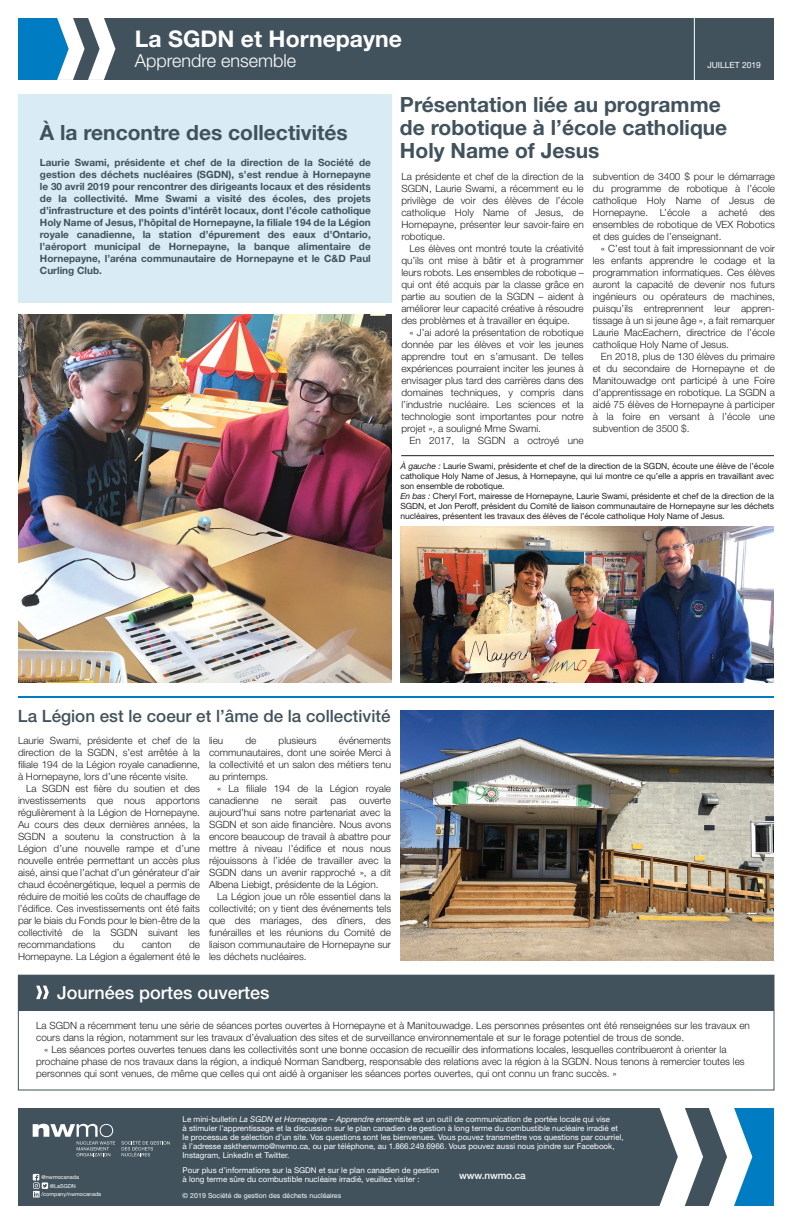
<style>
.page{position:relative;width:792px;height:1224px;background:#fff}
.page>*{position:absolute;margin:0;border:0;box-sizing:border-box;transform-origin:0 0}
.t1{font:700 23px "Helvetica Neue LT Std";color:#fff}
.t2{font:700 21px/23px "Helvetica Neue LT Std";color:#41525c}
.t3{font:500 18px "Helvetica Neue LT Std";color:#fff}
.t4{font:300 18px "Helvetica Neue LT Std";color:#fff}
.t5{font:500 17px "Helvetica Neue LT Std";color:#41525c}
.t6{font:300 10px/12px "Helvetica Neue LT Std";color:#231f20;text-align:justify}
.t7{font:700 10px/12px "Helvetica Neue LT Std";color:#41525c;text-align:justify}
.t8{font:500 10px "Helvetica Neue LT Std";letter-spacing:-.01em;color:#fff}
.t9{font:8.5px/10px "Helvetica Neue LT Std";letter-spacing:-.01em;color:#231f20}
.t10{font:8.5px "Helvetica Neue LT Std";color:#fff}
.t11{font:8px/9px "Helvetica Neue LT Std";color:#fff}
.t12{font:7px "Helvetica Neue LT Std";color:#fff}
.t13{font:5.5px "Helvetica Neue LT Std";color:#fff}
.s1{font-style:italic}
</style>
<div class="page">
<div style="left:202px;top:1108px;width:572px;height:98px;background:#007cc2"></div>
<div style="left:18px;top:1108px;width:710px;height:98px;background:#41525c"></div>
<svg style="left:659px;top:1108px;width:44px;height:98px"></svg>
<svg style="left:709px;top:1108px;width:43px;height:98px"></svg>
<svg style="left:121px;top:1140px;width:49px;height:16px"></svg>
<svg style="left:33px;top:1124px;width:82px;height:32px"></svg>
<svg style="left:33px;top:1174px;width:15px;height:23px"></svg>
<div style="left:18px;top:18px;width:572px;height:62px;background:#007cc2"></div>
<div style="left:71px;top:18px;width:703px;height:62px;background:#41525c"></div>
<svg style="left:57px;top:18px;width:58px;height:62px"></svg>
<hr style="left:694px;top:12px;width:1px;height:73px;background:#fff">
<img style="left:400px;top:710px;width:374px;height:251px">
<img style="left:401px;top:527px;width:372px;height:155px">
<hr style="left:18px;top:696px;width:756px;height:1px;background:#007cc2">
<div style="left:18px;top:975px;width:756px;height:36px;background:#41525c"></div>
<svg style="left:36px;top:986px;width:13px;height:13px"></svg>
<img style="left:18px;top:314px;width:374px;height:368px">
<div style="left:18px;top:95px;width:373px;height:208px;background:#d9ebf5"></div>
<hr style="left:401px;top:455px;width:373px;height:1px;background:#231f20">
<h1 class="t1" style="left:135px;top:24px;width:269px">La SGDN et Hornepayne</h1>
<h3 class="t4" style="left:135px;top:50px;width:163px">Apprendre ensemble</h3>
<p class="t10" style="left:707px;top:60px;width:55px">JUILLET 2019</p>
<h2 class="t2" style="left:40px;top:121px;width:309px">À la rencontre des collectivités</h2>
<p class="t7" style="left:40px;top:156px;width:332px">Laurie Swami, présidente et chef de la direction de la Société de gestion des déchets nucléaires (SGDN), s’est rendue à Hornepayne le 30 avril 2019 pour rencontrer des dirigeants locaux et des résidents de la collectivité. Mme Swami a visité des écoles, des projets d’infrastructure et des points d’intérêt locaux, dont l’école catholique Holy Name of Jesus, l’hôpital de Hornepayne, la filiale 194 de la Légion royale canadienne, la station d’épurement des eaux d’Ontario, l’aéroport municipal de Hornepayne, la banque alimentaire de Hornepayne, l’aréna communautaire de Hornepayne et le C&amp;D Paul Curling Club.</p>
<h2 class="t2" style="left:400px;top:92px;width:329px">Présentation liée au programme de robotique à l’école catholique<br>Holy Name of Jesus</h2>
<p class="t6" style="left:401px;top:170px;width:184px">La présidente et chef de la direction de la SGDN, Laurie Swami, a récemment eu le privilège de voir des élèves de l’école catholique Holy Name of Jesus, de Hornepayne, présenter leur savoir-faire en robotique.</p>
<p class="t6" style="left:401px;top:242px;width:184px;text-indent:8px">Les élèves ont montré toute la créativité qu’ils ont mise à bâtir et à programmer leurs robots. Les ensembles de robotique – qui ont été acquis par la classe grâce en partie au soutien de la SGDN – aident à améliorer leur capacité créative à résoudre des problèmes et à travailler en équipe.</p>
<p class="t6" style="left:401px;top:326px;width:184px;text-indent:8px">« J’ai adoré la présentation de robotique donnée par les élèves et voir les jeunes apprendre tout en s’amusant. De telles expériences pourraient inciter les jeunes à envisager plus tard des carrières dans des domaines techniques, y compris dans l’industrie nucléaire. Les sciences et la technologie sont importantes pour notre projet », a souligné Mme Swami.</p>
<p class="t6" style="left:410px;top:434px;width:176px">En 2017, la SGDN a octroyé une</p>
<p class="t6" style="left:593px;top:170px;width:184px">subvention de 3400 $ pour le démarrage du programme de robotique à l’école catholique Holy Name of Jesus de Hornepayne. L’école a acheté des ensembles de robotique de VEX Robotics et des guides de l’enseignant.</p>
<p class="t6" style="left:593px;top:242px;width:184px;text-indent:8px">« C’est tout à fait impressionnant de voir les enfants apprendre le codage et la programmation informatiques. Ces élèves auront la capacité de devenir nos futurs ingénieurs ou opérateurs de machines, puisqu’ils entreprennent leur appren&shy;tissage à un si jeune âge », a fait remarquer Laurie MacEachern, directrice de l’école catholique Holy Name of Jesus.</p>
<p class="t6" style="left:593px;top:350px;width:184px;text-indent:8px">En 2018, plus de 130 élèves du primaire et du secondaire de Hornepayne et de Manitouwadge ont participé à une Foire d’apprentissage en robotique. La SGDN a aidé 75 élèves de Hornepayne à participer à la foire en versant à l’école une subvention de 3500 $.</p>
<p class="t9" style="left:401px;top:461px;width:375px"><span class="s1">À gauche :</span> Laurie Swami, présidente et chef de la direction de la SGDN, écoute une élève de l’école catholique Holy Name of Jesus, à Hornepayne, qui lui montre ce qu’elle a appris en travaillant avec son ensemble de robotique.<br><span class="s1">En bas :</span> Cheryl Fort, mairesse de Hornepayne, Laurie Swami, présidente et chef de la direction de la SGDN, et Jon Peroff, président du Comité de liaison communautaire de Hornepayne sur les déchets nucléaires, présentent les travaux des élèves de l’école catholique Holy Name of Jesus.</p>
<h3 class="t5" style="left:18px;top:706px;width:374px">La Légion est le coeur et l’âme de la collectivité</h3>
<p class="t6" style="left:18px;top:734px;width:184px">Laurie Swami, présidente et chef de la direction de la SGDN, s’est arrêtée à la filiale 194 de la Légion royale canadienne, à Hornepayne, lors d’une récente visite.</p>
<p class="t6" style="left:18px;top:782px;width:184px;text-indent:8px">La SGDN est fière du soutien et des investissements que nous apportons régulièrement à la Légion de Hornepayne.<br>Au cours des deux dernières années, la SGDN a soutenu la construction à la Légion d’une nouvelle rampe et d’une nouvelle entrée permettant un accès plus aisé, ainsi que l’achat d’un générateur d’air chaud écoénergétique, lequel a permis de réduire de moitié les coûts de chauffage de l’édifice. Ces investissements ont été faits par le biais du Fonds pour le bien-être de la collectivité de la SGDN suivant les recommandations</p>
<p class="t6" style="left:18px;top:938px;width:184px;text-align:right">de<br>Hornepayne. La Légion a également été le</p>
<p class="t6" style="left:113px;top:938px;width:13px">du</p>
<p class="t6" style="left:142px;top:938px;width:31px">canton</p>
<p class="t6" style="left:209px;top:734px;width:184px;text-indent:130px">événements communautaires, dont une soirée Merci à la collectivité et un salon des métiers tenu au printemps.</p>
<p class="t6" style="left:209px;top:782px;width:184px;text-indent:8px">« La filiale 194 de la Légion royale canadienne</p>
<p class="t6" style="left:209px;top:734px;width:16px">lieu</p>
<p class="t6" style="left:246px;top:734px;width:12px">de</p>
<p class="t6" style="left:279px;top:734px;width:40px">plusieurs</p>
<p class="t6" style="left:271px;top:794px;width:12px">ne</p>
<p class="t6" style="left:295px;top:794px;width:25px">serait</p>
<p class="t6" style="left:331px;top:794px;width:17px">pas</p>
<p class="t6" style="left:209px;top:794px;width:184px;text-indent:150px">ouverte aujourd’hui sans notre partenariat avec la SGDN et son aide financière. Nous avons encore beaucoup de travail à abattre pour mettre à niveau l’édifice et nous nous réjouissons à l’idée de travailler avec la SGDN dans un avenir rapproché », a dit Albena Liebigt, présidente de la Légion.</p>
<p class="t6" style="left:209px;top:890px;width:184px;text-indent:8px">La Légion joue un rôle essentiel dans la collectivité; on y tient des événements tels que des mariages, des dîners, des funérailles et les réunions du Comité de liaison communautaire de Hornepayne sur les déchets nucléaires.</p>
<h3 class="t3" style="left:57px;top:982px;width:214px">Journées portes ouvertes</h3>
<p class="t6" style="left:36px;top:1020px;width:715px">La SGDN a récemment tenu une série de séances portes ouvertes à Hornepayne et à Manitouwadge. Les personnes présentes ont été renseignées sur les travaux en</p>
<p class="t6" style="left:36px;top:1032px;width:649px">cours dans la région, notamment sur les travaux d’évaluation des sites et de surveillance environnementale et sur le forage potentiel de trous de sonde.</p>
<p class="t6" style="left:44px;top:1044px;width:684px">« Les séances portes ouvertes tenues dans les collectivités sont une bonne occasion de recueillir des informations locales, lesquelles contribueront à orienter la</p>
<p class="t6" style="left:36px;top:1056px;width:710px">prochaine phase de nos travaux dans la région, a indiqué Norman Sandberg, responsable des relations avec la région à la SGDN. Nous tenons à remercier toutes les</p>
<p class="t6" style="left:36px;top:1068px;width:582px">personnes qui sont venues, de même que celles qui ont aidé à organiser les séances portes ouvertes, qui ont connu un franc succès. »</p>
<p class="t13" style="left:41px;top:1174px;width:39px">@nwmocanada</p>
<p class="t13" style="left:50px;top:1182px;width:28px">@LaSGDN</p>
<p class="t13" style="left:41px;top:1191px;width:61px">/company/nwmocanada</p>
<p class="t11" style="left:183px;top:1115px;width:443px">Le mini-bulletin <span class="s1">La SGDN et Hornepayne – Apprendre ensemble</span> est un outil de communication de portée locale qui vise<br>à stimuler l’apprentissage et la discussion sur le plan canadien de gestion à long terme du combustible nucléaire irradié et le processus de sélection d’un site. Vos questions sont les bienvenues. Vous pouvez transmettre vos questions par courriel, à l’adresse askthenwmo@nwmo.ca, ou par téléphone, au 1.866.249.6966. Vous pouvez aussi nous joindre sur Facebook, Instagram, LinkedIn et Twitter.</p>
<p class="t11" style="left:183px;top:1166px;width:258px">Pour plus d’informations sur la SGDN et sur le plan canadien de gestion à long terme sûre du combustible nucléaire irradié, veuillez visiter :</p>
<p class="t8" style="left:459px;top:1169px;width:68px">www.nwmo.ca</p>
<p class="t12" style="left:183px;top:1191px;width:160px">© 2019 Société de gestion des déchets nucléaires</p>
</div>
